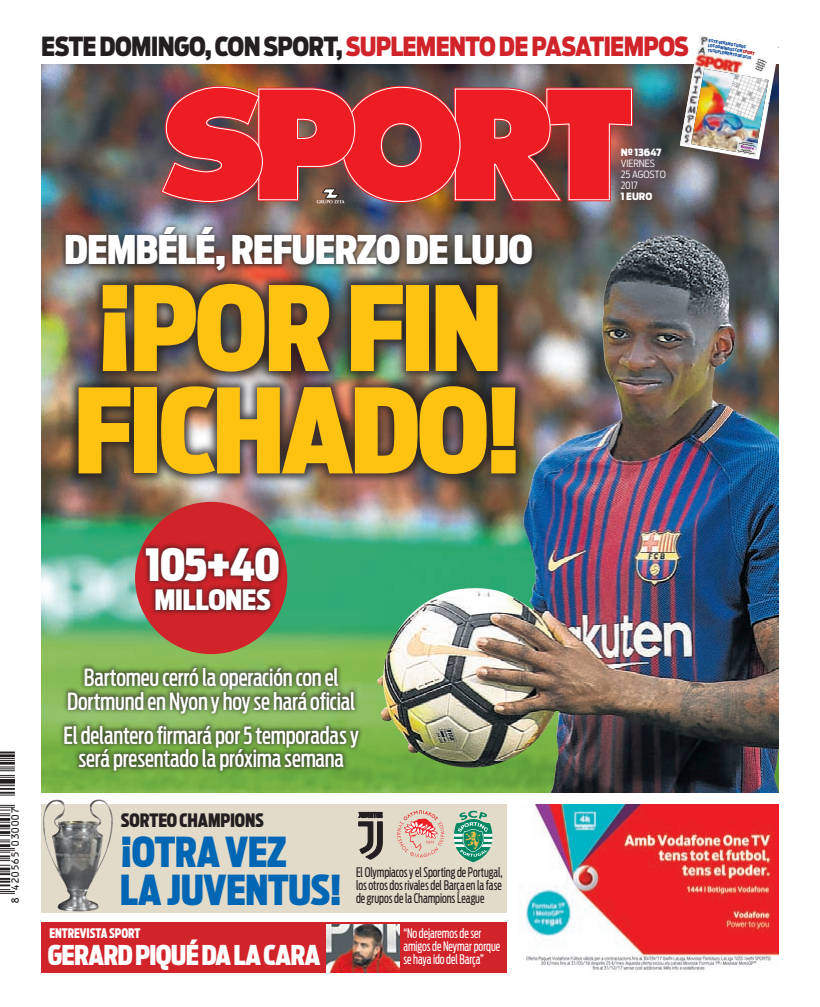
<style>
.page{position:relative;width:820px;height:1007px;background:#fff}
.page>*{position:absolute;margin:0;border:0;box-sizing:border-box;transform-origin:0 0}
.t1{font:900 116px/102.3px "Antenna Extra Cond";letter-spacing:-.025em;color:#fec210;scale:1.11 1}
.t2{font:900 44.1px "Antenna Extra Cond";color:#fff;scale:1.11 1}
.t3{font:900 40.9px/38.3px "Antenna Extra Cond";letter-spacing:-.015em;color:#0166b3}
.t4{font:900 39.2px "Antenna Extra Cond";letter-spacing:-.02em;color:#fff;scale:1.11 1}
.t5{font:900 27.8px "Antenna Extra Cond";color:#fff;scale:1.11 1}
.t6{font:900 27.1px "Antenna Extra Cond";letter-spacing:-.025em;color:#fff;scale:1.04 1}
.t7{font:900 26.2px "Antenna Cond";letter-spacing:-.03em;color:#d1232a;scale:.92 1}
.t8{font:500 23.5px/23.5px "Antenna Extra Cond";letter-spacing:-.01em;color:#fff;text-align:center}
.t9{font:900 18.3px "Antenna Extra Cond";letter-spacing:-.005em;color:#231f20}
.t10{font:13.1px/13.1px "Antenna Extra Cond";letter-spacing:-.005em;color:#231f20;text-align:justify;scale:.93 1}
.t11{font:13.1px/13.1px "Antenna Extra Cond";letter-spacing:-.005em;color:#fff;scale:.93 1}
.t12{font:900 13.1px "Antenna Extra Cond";letter-spacing:-.005em;color:#fff;scale:.93 1}
.t13{font:10px "Film Bars 004";letter-spacing:-.065em;color:#231f20}
.t14{font:300 9.9px/11px "Antenna Cond";letter-spacing:-.01em;color:#fff}
.t15{font:900 9.9px "Antenna Cond";color:#fff}
.t16{font:900 4.3px/4.8px "Antenna Extra Cond";color:#19529c;scale:1.1 1}
.t17{font:900 1.9px/2.4px "Antenna Extra Cond";color:#231f20;text-align:center;scale:.92 1}
.t18{font:900 1.8px/1.9px "Antenna Extra Cond";color:#231f20;text-align:center;scale:.95 1}
.s1{color:#231f20}
.s2{color:#bb1018}
</style>
<div class="page">
<img style="left:41px;top:64px;width:737px;height:728px">
<div style="left:41px;top:922px;width:465px;height:50px;background:#d1232a"></div>
<svg style="left:159px;top:84px;width:475px;height:120px;background:#cd3235"></svg>
<svg style="left:0;top:804px;width:15px;height:89px"></svg>
<svg style="left:0;top:783px;width:15px;height:12px"></svg>
<svg style="left:0;top:779px;width:15px;height:3px"></svg>
<svg style="left:0;top:766px;width:15px;height:11px"></svg>
<hr style="left:0;top:761px;width:15px;height:3px;background:#231f20">
<svg style="left:0;top:751px;width:15px;height:9px"></svg>
<img style="left:679px;top:36px;width:99px;height:124px">
<div style="left:59px;top:661px;width:306px;height:115px;background:#231f20;opacity:.7"></div>
<img style="left:326px;top:924px;width:73px;height:48px">
<div style="left:59px;top:221px;width:479px;height:56px;background:#231f20;opacity:.7"></div>
<div style="left:41px;top:804px;width:465px;height:108px;background:#e3dbc9"></div>
<svg style="left:358px;top:811px;width:24px;height:48px"></svg>
<svg style="left:397px;top:810px;width:47px;height:47px"></svg>
<svg style="left:454px;top:810px;width:38px;height:52px"></svg>
<img style="left:41px;top:799px;width:73px;height:114px">
<img style="left:376px;top:235px;width:402px;height:557px">
<div style="left:65px;top:271px;width:464px;height:216px;background:#231f20;opacity:.85"></div>
<div style="left:135px;top:502px;width:152px;height:152px;background:#d1232a;border-radius:50%"></div>
<div style="left:140px;top:541px;width:145px;height:75px;background:#231f20;opacity:.7"></div>
<img style="left:518px;top:804px;width:260px;height:168px">
<p class="t7" style="left:41px;top:31px;width:705px"><span class="s1">ESTE DOMINGO, CON SPORT,</span> SUPLEMENTO DE PASATIEMPOS</p>
<p class="t16" style="left:709px;top:38px;width:45px;rotate:10deg">ESTE VERANO TODOS<br>LOS DOMINGOS CON <span class="s2">SPORT<br></span>TU SUPLEMENTO DE OCIO</p>
<p class="t17" style="left:758px;top:58px;width:12px;rotate:21deg">SUPLEMENTO<br>DE ENTREGA<br>INSEPARABLE<br>Y CONJUNTA<br>CON SPORT</p>
<h3 class="t4" style="left:64px;top:227px;width:423px">DEMBÉLÉ, REFUERZO DE LUJO</h3>
<h1 class="t1" style="left:73px;top:278px;width:407px">¡POR FIN<br>FICHADO!</h1>
<p class="t15" style="left:620px;top:146px;width:42px">Nº 13647</p>
<p class="t14" style="left:620px;top:158px;width:47px">VIERNES<br>25 AGOSTO<br>2017</p>
<p class="t15" style="left:620px;top:190px;width:33px">1 EURO</p>
<p class="t18" style="left:739px;top:140px;width:19px;rotate:10deg">TODOS LOS LUNES<br>A LA VENTA EN TU QUIOSCO</p>
<p class="t18" style="left:738px;top:148px;width:19px;rotate:10deg">LA REVISTA MÁS<br>REFRESCANTE DEL VERANO</p>
<p class="t13" style="left:10px;top:903px;width:99px;rotate:-90deg">8 420565 030007</p>
<h2 class="t2" style="left:145px;top:538px;width:123px">105+40</h2>
<p class="t5" style="left:154px;top:583px;width:105px">MILLONES</p>
<p class="t8" style="left:67px;top:665px;width:289px">Bartomeu cerró la operación con el<br>Dortmund en Nyon y hoy se hará oficial</p>
<p class="t8" style="left:64px;top:723px;width:296px">El delantero firmará por 5 temporadas y será presentado la próxima semana</p>
<p class="t9" style="left:121px;top:809px;width:145px">SORTEO CHAM PIONS</p>
<h3 class="t3" style="left:120px;top:832px;width:224px">¡OTRA VEZ<br>LAJUVENTUS!</h3>
<p class="t10" style="left:356px;top:865px;width:159px">El Olympiacos y el Sporting de Portugal, los otros dos rivales del Barça en la fase de grupos de la Champions League</p>
<p class="t6" style="left:48px;top:938px;width:235px">GERARD PIQUÉ DA LA CARA</p>
<p class="t11" style="left:403px;top:926px;width:106px">“No dejaremos de ser amigos de Neymar porque se haya ido del Barça”</p>
<p class="t12" style="left:49px;top:925px;width:99px">ENTREVISTA SPORT</p>
</div>
